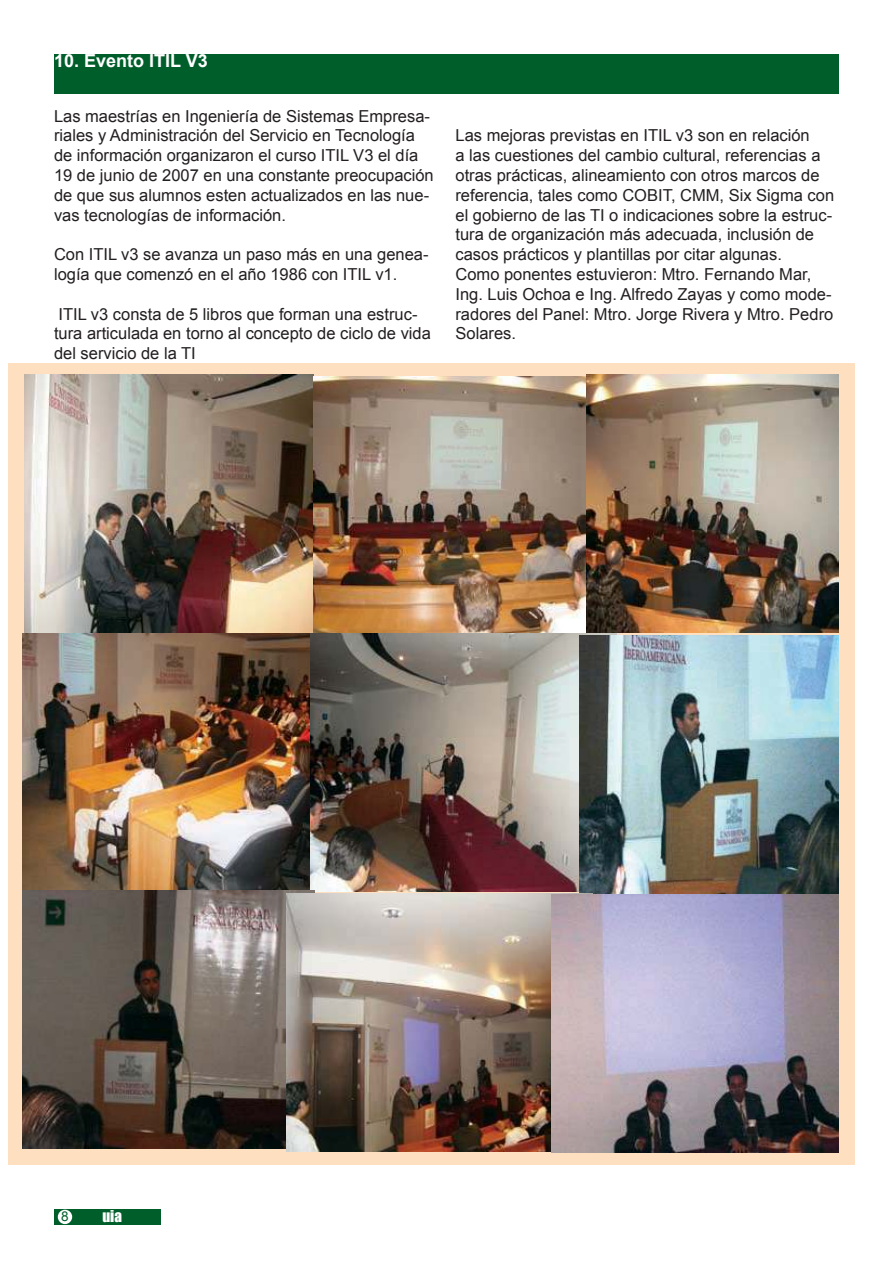
<style>
.page{position:relative;width:893px;height:1263px;background:#fff}
.page>*{position:absolute;margin:0;border:0;box-sizing:border-box;transform-origin:0 0}
.t1{font:700 18px "Arial";color:#fff}
.t2{font:16.5px/19.8px "Arial";color:#231f20}
.t3{font:15px "Impact";color:#fff}
.t4{font:13.5px "Arial";color:#005e2a}
</style>
<div class="page">
<div style="left:54px;top:1209px;width:106px;height:16px;background:#005e2a"></div>
<div style="left:58px;top:1210px;width:14px;height:14px;background:#fff;border-radius:50%"></div>
<div style="left:54px;top:54px;width:785px;height:40px;background:#005e2a"></div>
<div style="left:9px;top:363px;width:846px;height:801px;background:#fedfbf"></div>
<img style="left:24px;top:374px;width:289px;height:258px">
<img style="left:313px;top:376px;width:306px;height:258px">
<img style="left:587px;top:374px;width:252px;height:258px">
<img style="left:23px;top:634px;width:293px;height:258px">
<img style="left:310px;top:634px;width:307px;height:257px">
<img style="left:580px;top:635px;width:259px;height:258px">
<svg style="left:23px;top:891px;width:292px;height:258px;background:#5e554e"></svg>
<img style="left:286px;top:893px;width:306px;height:258px">
<img style="left:551px;top:894px;width:288px;height:258px">
<p class="t1" style="left:54px;top:54px;width:155px">10. Evento ITIL V3</p>
<p class="t2" style="left:54px;top:107px;width:381px">Las maestrías en Ingeniería de Sistemas Empresa&shy;riales y Administración del Servicio en Tecnología de información organizaron el curso ITIL V3 el día 19 de junio de 2007 en una constante preocupación de que sus alumnos esten actualizados en las nue&shy;vas tecnologías de información.</p>
<p class="t2" style="left:54px;top:246px;width:376px">Con ITIL v3 se avanza un paso más en una genea&shy;logía que comenzó en el año 1986 con ITIL v1.</p>
<p class="t2" style="left:54px;top:305px;width:378px">ITIL v3 consta de 5 libros que forman una estruc&shy;tura articulada en torno al concepto de ciclo de vida del servicio de la TI</p>
<p class="t2" style="left:455px;top:127px;width:380px">Las mejoras previstas en ITIL v3 son en relación<br>a las cuestiones del cambio cultural, referencias a otras prácticas, alineamiento con otros marcos de referencia, tales como COBIT, CMM, Six Sigma con el gobierno de las TI o indicaciones sobre la estruc&shy;tura de organización más adecuada, inclusión de casos prácticos y plantillas por citar algunas.<br>Como ponentes estuvieron: Mtro. Fernando Mar, Ing. Luis Ochoa e Ing. Alfredo Zayas y como mode&shy;radores del Panel: Mtro. Jorge Rivera y Mtro. Pedro Solares.</p>
<p class="t4" style="left:61px;top:1211px;width:9px">8</p>
<p class="t3" style="left:102px;top:1208px;width:21px">uia</p>
</div>
